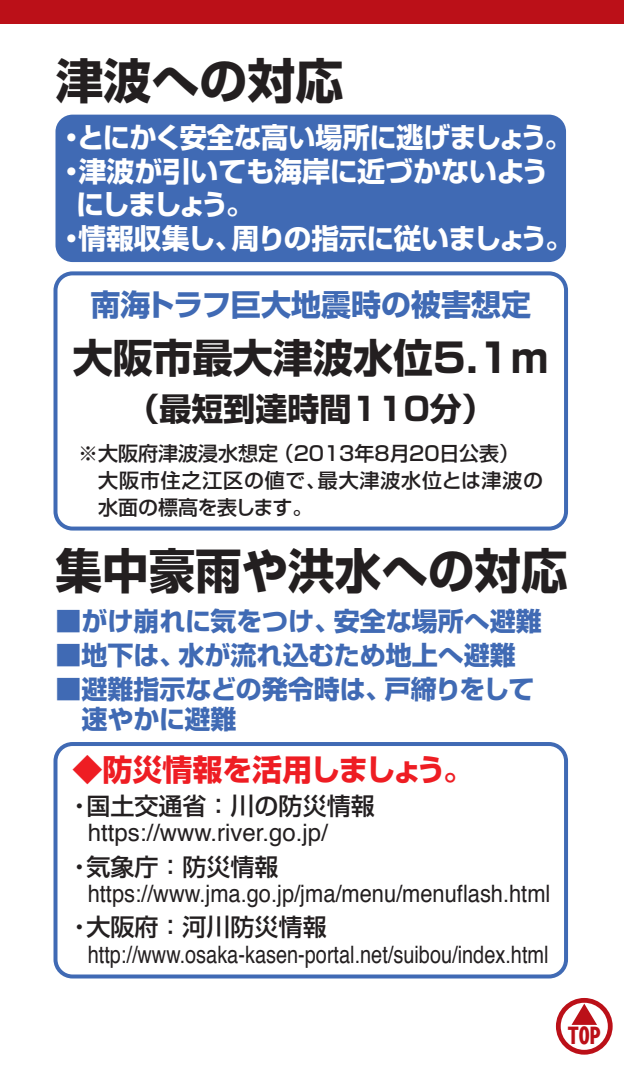
<style>
.page{position:relative;width:624px;height:1066px;background:#fff}
.page>*{position:absolute;margin:0;border:0;box-sizing:border-box;transform-origin:0 0}
.t1{font:700 48px "Shin Go Pro";color:#231f20}
.t2{font:700 40px "Shin Go Pro";color:#231f20}
.t3{font:700 32px "Shin Go Pro";color:#231f20}
.t4{font:700 30px "Shin Go Pro";color:#406ab4}
.t5{font:700 30px "Shin Go Pro";letter-spacing:-.015em;color:#ee1d23}
.t6{font:700 28px "Shin Go Pro";letter-spacing:-.015em;color:#fff}
.t7{font:700 26px/34px "Shin Go Pro";color:#406ab4}
.t8{font:24px "Helvetica";color:#231f20;scale:.83 1}
.t9{font:24px "Helvetica";color:#231f20;scale:.91 1}
.t10{font:500 24px "Shin Go Pro";color:#231f20}
.t11{font:24px "Helvetica";color:#231f20}
.t12{font:700 22px "Gothic MB101 Pro";color:#bb1018}
.t13{font:500 20px/27.2px "Shin Go Pro";color:#231f20}
</style>
<div class="page">
<div style="left:0;top:0;width:624px;height:24px;background:#bb1018"></div>
<div style="left:55px;top:115px;width:511px;height:147px;background:#406ab4;border-radius:17px"></div>
<div style="left:53px;top:271px;width:515px;height:259px;border:4px solid #406ab4;border-radius:17px"></div>
<div style="left:53px;top:742px;width:515px;height:236px;border:4px solid #406ab4;border-radius:17px"></div>
<svg style="left:556px;top:998px;width:56px;height:56px"></svg>
<h1 class="t1" style="left:55px;top:42px;width:290px">津波への対応</h1>
<p class="t6" style="left:57px;top:115px;width:515px">・とにかく安全な高い場所に逃げましょう。</p>
<p class="t6" style="left:57px;top:149px;width:493px">・津波が引いても海岸に近づかないよう</p>
<p class="t6" style="left:76px;top:182px;width:179px">にしましょう。</p>
<p class="t6" style="left:57px;top:216px;width:517px">・情報収集し、周りの指示に従いましょう。</p>
<p class="t4" style="left:90px;top:280px;width:442px">南海トラフ巨大地震時の被害想定</p>
<h2 class="t2" style="left:73px;top:326px;width:477px">大阪市最大津波水位5.1m</h2>
<p class="t3" style="left:127px;top:383px;width:368px">（最短到達時間110分）</p>
<p class="t13" style="left:98px;top:437px;width:446px;text-indent:-20px">※大阪府津波浸水想定（2013年8月20日公表）大阪市住之江区の値で、最大津波水位とは津波の水面の標高を表します。</p>
<h1 class="t1" style="left:55px;top:533px;width:513px">集中豪雨や洪水への対応</h1>
<p class="t7" style="left:81px;top:602px;width:462px">地下は、水が流れ込むため地上へ避難がけ崩れに気をつけ、安全な場所へ避難</p>
<p class="t7" style="left:55px;top:602px;width:488px">■がけ崩れに気をつけ、安全な場所へ避難</p>
<p class="t7" style="left:55px;top:636px;width:462px">■地下は、水が流れ込むため地上へ避難</p>
<p class="t7" style="left:55px;top:672px;width:480px;line-height:30px">■避難指示などの発令時は、戸締りをして　速やかに避難</p>
<p class="t5" style="left:72px;top:745px;width:402px">◆防災情報を活用しましょう。</p>
<p class="t10" style="left:67px;top:786px;width:309px">・国土交通省：川の防災情報</p>
<p class="t11" style="left:88px;top:817px;width:242px">https://www.river.go.jp/</p>
<p class="t10" style="left:67px;top:847px;width:213px">・気象庁：防災情報</p>
<p class="t9" style="left:88px;top:878px;width:510px">https://www.jma.go.jp/jma/menu/menuflash.html</p>
<p class="t10" style="left:67px;top:907px;width:261px">・大阪府：河川防災情報</p>
<p class="t8" style="left:88px;top:938px;width:556px">http://www.osaka-kasen-portal.net/suibou/index.html</p>
<p class="t12" style="left:567px;top:1018px;width:34px">TOP</p>
</div>
